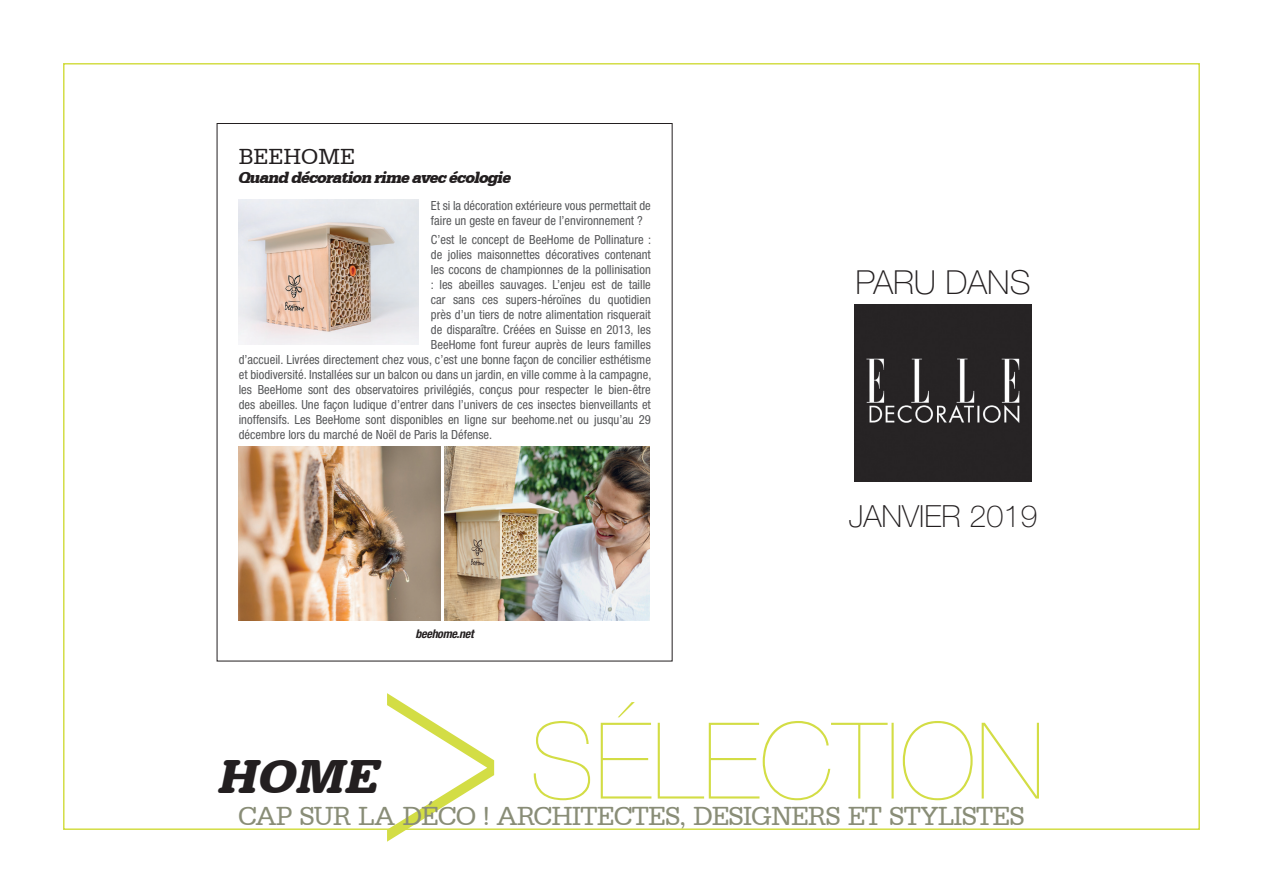
<style>
.page{position:relative;width:1263px;height:893px;background:#fff}
.page>*{position:absolute;margin:0;border:0;box-sizing:border-box;transform-origin:0 0}
.t1{font:italic 700 49.05px "Astrid Becker";color:#231f20}
.t2{font:100 33.15px "Helvetica Neue";color:#231f20}
.t3{font:100 30.6px "Helvetica Neue";color:#231f20}
.t4{font:27px "Astrid Becker";letter-spacing:-.04em;color:#898d77}
.t5{font:22.5px "Astrid Becker";color:#231f20}
.t6{font:italic 700 16.5px "Astrid Becker";letter-spacing:-.045em;color:#231f20;scale:.96 1}
.t7{font:condensed 12.6px/15px "Helvetica Neue";color:#57585a}
.t8{font:italic 700 condensed 12px "Helvetica Neue";letter-spacing:-.03em;color:#231f20}
</style>
<div class="page">
<svg style="left:387px;top:693px;width:107px;height:149px"></svg>
<svg style="left:534px;top:702px;width:505px;height:98px"></svg>
<img style="left:855px;top:305px;width:176px;height:176px">
<img style="left:238px;top:200px;width:180px;height:145px">
<img style="left:239px;top:447px;width:201px;height:173px">
<img style="left:445px;top:447px;width:205px;height:173px">
<h3 class="t5" style="left:239px;top:143px;width:118px">BEEHOME</h3>
<h3 class="t6" style="left:239px;top:168px;width:286px">Quand décoration rime avec écologie</h3>
<p class="t7" style="left:431px;top:198px;width:221px">Et si la décoration extérieure vous permettait de faire un geste en faveur de l’environnement ?</p>
<p class="t7" style="left:431px;top:232px;width:222px">C’est le concept de BeeHome de Pollinature :</p>
<p class="t7" style="left:431px;top:247px;width:221px">de jolies maisonnettes décoratives contenant</p>
<p class="t7" style="left:431px;top:262px;width:221px">les cocons de championnes de la pollinisation</p>
<p class="t7" style="left:431px;top:277px;width:221px">: les abeilles sauvages. L’enjeu est de taille</p>
<p class="t7" style="left:431px;top:292px;width:221px">car sans ces supers-héroïnes du quotidien</p>
<p class="t7" style="left:431px;top:307px;width:221px">près d’un tiers de notre alimentation risquerait</p>
<p class="t7" style="left:431px;top:322px;width:221px">de disparaître. Créées en Suisse en 2013, les</p>
<p class="t7" style="left:431px;top:337px;width:221px">BeeHome font fureur auprès de leurs familles</p>
<p class="t7" style="left:239px;top:352px;width:414px">d’accueil. Livrées directement chez vous, c’est une bonne façon de concilier esthétisme</p>
<p class="t7" style="left:239px;top:367px;width:414px">et biodiversité. Installées sur un balcon ou dans un jardin, en ville comme à la campagne,</p>
<p class="t7" style="left:239px;top:382px;width:414px">les BeeHome sont des observatoires privilégiés, conçus pour respecter le bien-être</p>
<p class="t7" style="left:239px;top:397px;width:414px">des abeilles. Une façon ludique d’entrer dans l’univers de ces insectes bienveillants et</p>
<p class="t7" style="left:239px;top:412px;width:414px">inoffensifs. Les BeeHome sont disponibles en ligne sur beehome.net ou jusqu’au 29</p>
<p class="t7" style="left:239px;top:427px;width:255px">décembre lors du marché de Noël de Paris la Défense.</p>
<p class="t8" style="left:416px;top:626px;width:59px">beehome.net</p>
<h2 class="t2" style="left:855px;top:263px;width:177px">PARU DANS</h2>
<h3 class="t3" style="left:849px;top:498px;width:190px">JANVIER 2019</h3>
<h1 class="t1" style="left:219px;top:747px;width:163px">HOME</h1>
<h3 class="t4" style="left:238px;top:801px;width:788px">CAP SUR LA DÉCO ! ARCHITECTES, DESIGNERS ET STYLISTES</h3>
</div>
